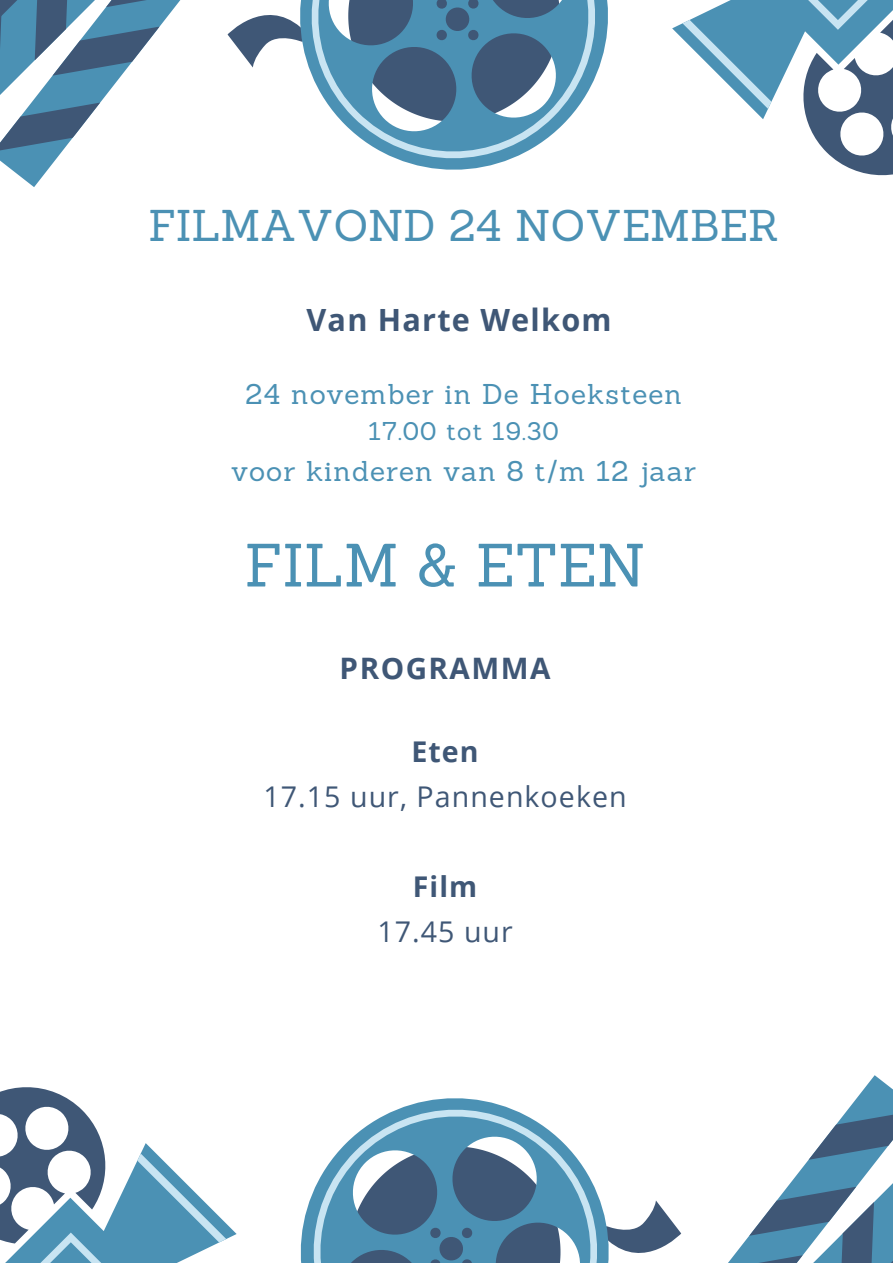
<style>
.page{position:relative;width:893px;height:1264px;background:#fff}
.page>*{position:absolute;margin:0;border:0;box-sizing:border-box;transform-origin:0 0}
.t1{font:59.55px "Sanchez";color:#4b91b4}
.t2{font:43.35px "Sanchez";color:#4b91b4}
.t3{font:700 30.6px "Open Sans";letter-spacing:.04em;color:#3f5776}
.t4{font:700 29.55px "Open Sans";letter-spacing:.05em;color:#3f5776}
.t5{font:28.5px "Open Sans";letter-spacing:.04em;color:#3f5776}
.t6{font:700 28.5px "Open Sans";letter-spacing:.035em;color:#3f5776}
.t7{font:27.9px "Sanchez";letter-spacing:.04em;color:#4b91b4}
.t8{font:24.9px "Sanchez";letter-spacing:.04em;color:#4b91b4}
</style>
<div class="page">
<svg style="left:0;top:0;width:181px;height:184px"></svg>
<svg style="left:227px;top:27px;width:9px;height:19px"></svg>
<svg style="left:236px;top:18px;width:17px;height:50px"></svg>
<svg style="left:253px;top:0;width:355px;height:170px"></svg>
<svg style="left:672px;top:0;width:220px;height:176px"></svg>
<svg style="left:672px;top:1075px;width:220px;height:187px"></svg>
<svg style="left:656px;top:1200px;width:16px;height:50px"></svg>
<svg style="left:300px;top:1098px;width:356px;height:164px"></svg>
<svg style="left:0;top:1087px;width:237px;height:175px"></svg>
<p class="t2" style="left:148px;top:197px;width:632px">FILMAVOND 24 NOVEMBER</p>
<p class="t3" style="left:306px;top:298px;width:306px">Van Harte Welkom</p>
<p class="t7" style="left:245px;top:376px;width:438px">24 november in De Hoeksteen</p>
<p class="t8" style="left:368px;top:415px;width:192px">17.00 tot 19.30</p>
<p class="t7" style="left:231px;top:452px;width:465px">voor kinderen van 8 t/m 12 jaar</p>
<p class="t1" style="left:244px;top:526px;width:402px">FILM &amp; ETEN</p>
<p class="t4" style="left:339px;top:648px;width:212px">PROGRAMMA</p>
<p class="t6" style="left:411px;top:731px;width:69px">Eten</p>
<p class="t5" style="left:263px;top:776px;width:364px">17.15 uur, Pannenkoeken</p>
<p class="t6" style="left:413px;top:866px;width:66px">Film</p>
<p class="t5" style="left:377px;top:911px;width:137px">17.45 uur</p>
</div>
